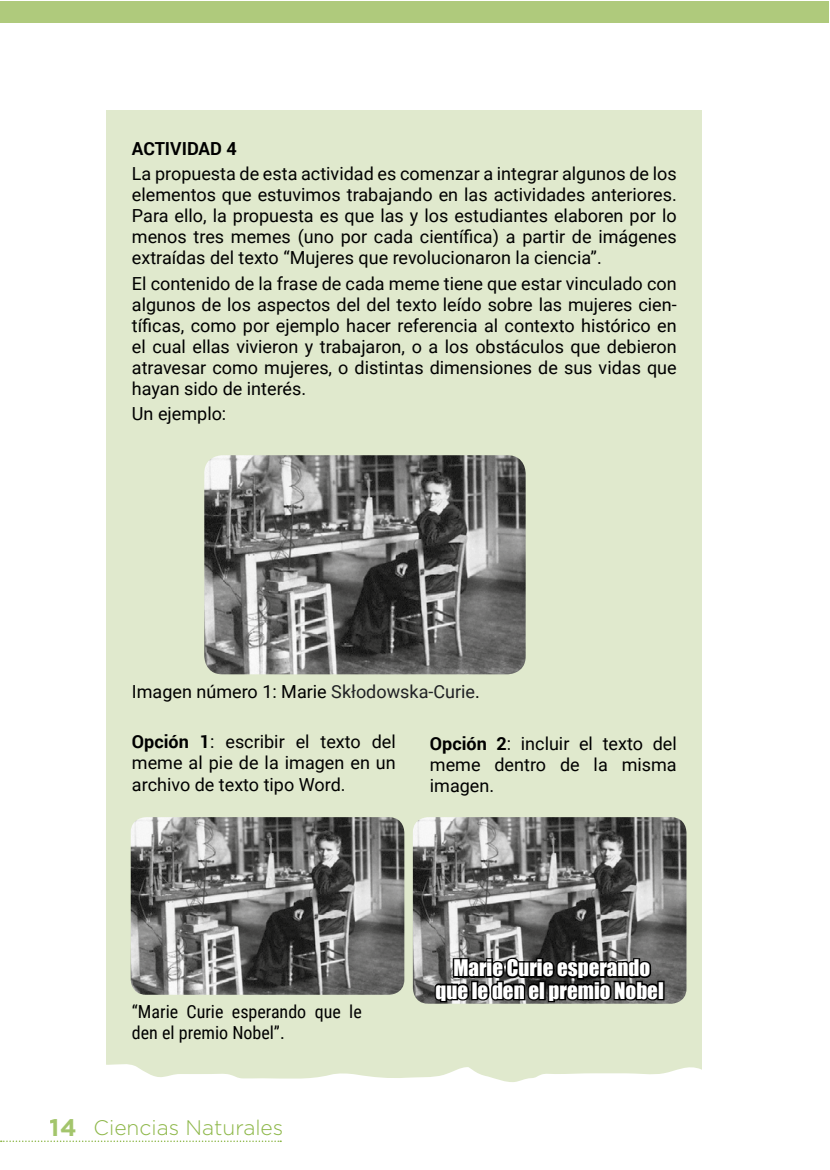
<style>
.page{position:relative;width:830px;height:1170px;background:#fff}
.page>*{position:absolute;margin:0;border:0;box-sizing:border-box;transform-origin:0 0}
.t1{font:21px/22.5px "Impact";color:#fff;text-align:center}
.t2{font:300 21px "Gotham";color:#8db748}
.t3{font:18px/21px "Roboto";color:#000;text-align:justify}
.t4{font:18px/21px "Roboto Condensed";color:#000}
.t5{font:700 18px "Roboto";color:#000}
.s1{color:#202124}
.s2{font-weight:700}
.s3{font-family:"Roboto"}
.s4{font-weight:700;font-size:24px}
</style>
<div class="page">
<svg style="left:1px;top:1140px;width:280px;height:1px"></svg>
<div style="left:1px;top:1px;width:827px;height:22px;background:#afca7c"></div>
<div style="left:106px;top:111px;width:596px;height:975px;background:#e0e9cd"></div>
<img style="left:204px;top:455px;width:321px;height:219px">
<img style="left:412px;top:817px;width:274px;height:186px">
<img style="left:131px;top:817px;width:273px;height:177px">
<svg style="left:432px;top:919px;width:228px;height:85px;background:#4a4a4a"></svg>
<div style="left:657px;top:980px;width:7px;height:20px;border:3px solid #000"></div>
<svg style="left:106px;top:1064px;width:596px;height:22px"></svg>
<p class="t5" style="left:132px;top:136px;width:106px">ACTIVIDAD 4</p>
<p class="t3" style="left:132px;top:163px;width:546px">La propuesta de esta actividad es comenzar a integrar algunos de los elementos que estuvimos trabajando en las actividades anteriores.<br>Para ello, la propuesta es que las y los estudiantes elaboren por lo menos tres memes (uno por cada científica) a partir de imágenes extraídas del texto “Mujeres que revolucionaron la ciencia”.</p>
<p class="t3" style="left:132px;top:272px;width:546px">El contenido de la frase de cada meme tiene que estar vinculado con algunos de los aspectos del del texto leído sobre las mujeres cien&shy;tíficas, como por ejemplo hacer referencia al contexto histórico en el cual ellas vivieron y trabajaron, o a los obstáculos que debieron atravesar como mujeres, o distintas dimensiones de sus vidas que hayan sido de interés.</p>
<p class="t3" style="left:132px;top:402px;width:96px">Un ejemplo:</p>
<p class="t3" style="left:132px;top:680px;width:349px">Imagen número 1: Marie <span class="s1">Skłodowska-Curie</span>.</p>
<p class="t3" style="left:132px;top:730px;width:265px"><span class="s2">Opción 1</span>: escribir el texto del meme al pie de la imagen en un archivo de texto tipo Word.</p>
<p class="t3" style="left:429px;top:732px;width:248px"><span class="s2">Opción 2</span>: incluir el texto del meme dentro de la misma imagen.</p>
<p class="t4" style="left:132px;top:1000px;width:231px">“Marie Curie esperando que le den el premio Nobel”<span class="s3">.</span></p>
<p class="t2" style="left:50px;top:1114px;width:235px"><span class="s4">14</span> Ciencias Naturales</p>
<p class="t1" style="left:435px;top:956px;width:229px">Marie Curie esperando que le den el premio Nobel</p>
</div>
